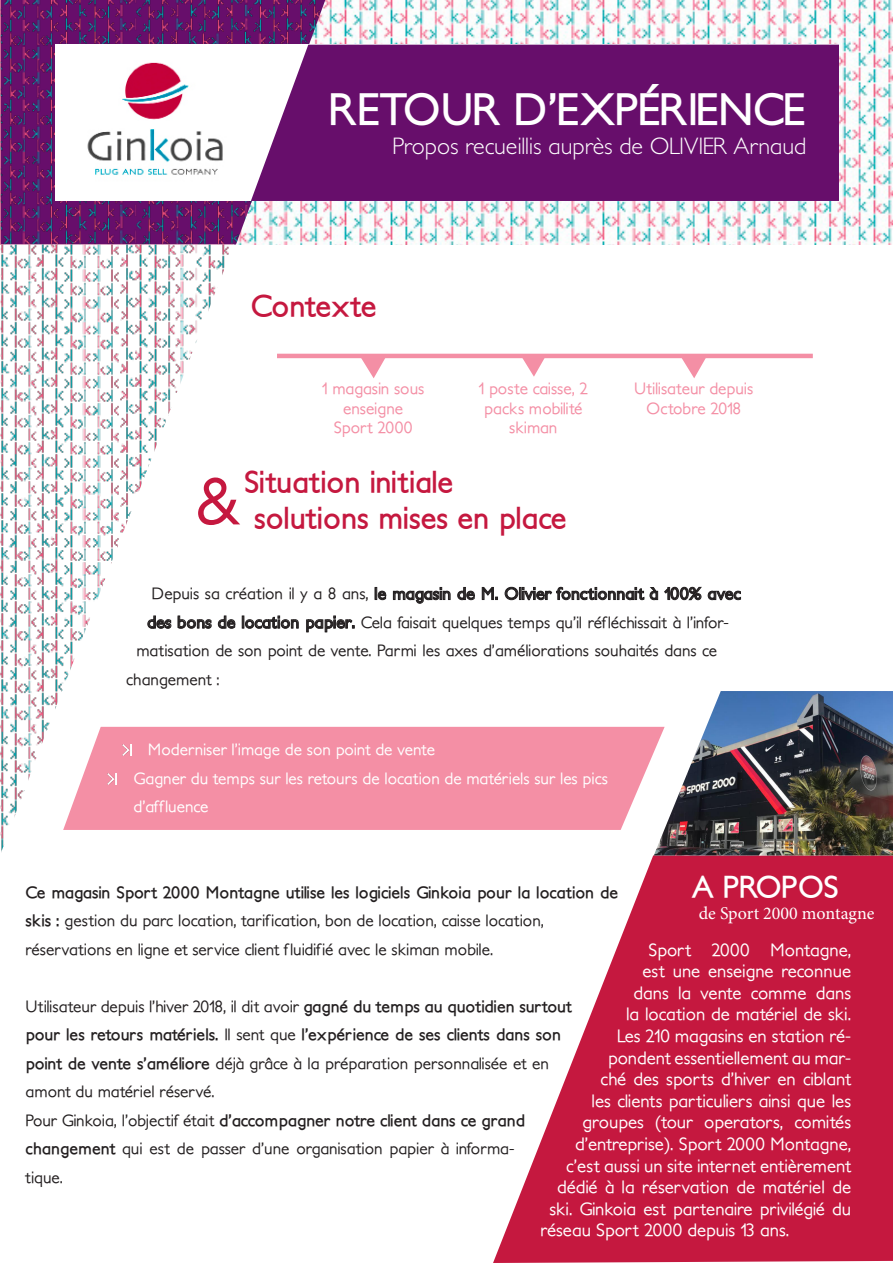
<style>
.page{position:relative;width:893px;height:1263px;background:#fff}
.page>*{position:absolute;margin:0;border:0;box-sizing:border-box;transform-origin:0 0}
.t1{font:500 67.5px "Petita";color:#c5183f}
.t2{font:700 43.5px "Petita";letter-spacing:-.03em;color:#fff}
.t3{font:700 30px "Petita";color:#c5183f}
.t4{font:700 30px "Petita";letter-spacing:-.03em;color:#fff}
.t5{font:300 24px "Petita";color:#fff}
.t6{font:500 18px "Petita";color:#fff}
.t7{font:18px "Minion Pro";color:#fff}
.t8{font:500 16.5px/28.5px "Petita";color:#231f20}
.t9{font:700 16.5px/28.5px "Petita";color:#231f20}
.t10{font:500 16.5px "Petita";color:#fff}
.t11{font:500 16.5px/19.8px "Petita";color:#f48fa5;text-align:center}
.s1{font-weight:500}
.s2{font-weight:700}
</style>
<div class="page">
<div style="left:234px;top:727px;width:420px;height:103px;background:#f48fa5"></div>
<img style="left:325px;top:0;width:567px;height:244px">
<img style="left:1px;top:0;width:324px;height:244px">
<img style="left:0;top:244px;width:234px;height:608px">
<div style="left:55px;top:45px;width:783px;height:156px;background:#fff"></div>
<div style="left:251px;top:45px;width:588px;height:156px;background:#670e6b"></div>
<img style="left:87px;top:62px;width:136px;height:113px">
<hr style="left:277px;top:354px;width:536px;height:4px;background:#f48fa5">
<svg style="left:360px;top:358px;width:26px;height:20px"></svg>
<svg style="left:520px;top:358px;width:27px;height:19px"></svg>
<svg style="left:680px;top:358px;width:27px;height:20px"></svg>
<svg style="left:493px;top:855px;width:400px;height:408px;fill:#c5183f"></svg>
<img style="left:654px;top:691px;width:239px;height:164px">
<svg style="left:107px;top:773px;width:10px;height:11px"></svg>
<svg style="left:122px;top:744px;width:9px;height:11px"></svg>
<svg style="left:375px;top:587px;width:11px;height:13px"></svg>
<svg style="left:393px;top:587px;width:58px;height:17px"></svg>
<svg style="left:457px;top:587px;width:18px;height:13px"></svg>
<svg style="left:482px;top:587px;width:15px;height:13px"></svg>
<svg style="left:504px;top:586px;width:154px;height:14px"></svg>
<svg style="left:664px;top:586px;width:77px;height:14px"></svg>
<svg style="left:147px;top:615px;width:65px;height:14px"></svg>
<svg style="left:218px;top:615px;width:18px;height:14px"></svg>
<svg style="left:242px;top:616px;width:57px;height:13px"></svg>
<svg style="left:306px;top:616px;width:48px;height:17px"></svg>
<p class="t2" style="left:329px;top:83px;width:479px">RETOUR D’EXPÉRIENCE</p>
<p class="t5" style="left:392px;top:132px;width:416px">Propos recueillis auprès de OLIVIER Arnaud</p>
<p class="t3" style="left:251px;top:288px;width:127px">Contexte</p>
<p class="t11" style="left:322px;top:379px;width:104px">1 magasin sous enseigne</p>
<p class="t11" style="left:334px;top:418px;width:80px">Sport 2000</p>
<p class="t11" style="left:478px;top:379px;width:111px">1 poste caisse, 2 packs mobilité skiman</p>
<p class="t11" style="left:634px;top:379px;width:121px">Utilisateur depuis<br>Octobre 2018</p>
<p class="t3" style="left:244px;top:464px;width:211px">Situation initiale</p>
<p class="t1" style="left:197px;top:461px;width:45px">&amp;</p>
<p class="t3" style="left:254px;top:500px;width:314px">solutions mises en place</p>
<p class="t9" style="left:152px;top:580px;width:591px"><span class="s1">Depuis sa création il y a 8 ans,</span> le magasin de M. Olivier fonctionnait à 100% avec</p>
<p class="t8" style="left:147px;top:608px;width:583px"><span class="s2">des bons de location papier.</span> Cela faisait quelques temps qu’il réfléchissait à l’infor-</p>
<p class="t8" style="left:137px;top:637px;width:582px">matisation de son point de vente. Parmi les axes d’améliorations souhaités dans ce</p>
<p class="t8" style="left:126px;top:665px;width:95px">changement :</p>
<p class="t10" style="left:148px;top:740px;width:289px">Moderniser l’image de son point de vente</p>
<p class="t10" style="left:134px;top:768px;width:476px">Gagner du temps sur les retours de location de matériels sur les pics</p>
<p class="t10" style="left:134px;top:797px;width:76px">d’affluence</p>
<p class="t4" style="left:692px;top:869px;width:149px">A PROPOS</p>
<p class="t9" style="left:26px;top:878px;width:594px">Ce magasin Sport 2000 Montagne utilise les logiciels Ginkoia pour la location de skis : <span class="s1">gestion du parc location, tarification, bon de location, caisse location,</span></p>
<p class="t8" style="left:26px;top:935px;width:469px">réservations en ligne et service client fluidifié avec le skiman mobile.</p>
<p class="t7" style="left:699px;top:901px;width:177px">de Sport 2000 montagne</p>
<p class="t6" style="left:648px;top:939px;width:204px">Sport 2000 Montagne,</p>
<p class="t6" style="left:642px;top:960px;width:210px">est une enseigne reconnue</p>
<p class="t6" style="left:633px;top:982px;width:219px">dans la vente comme dans</p>
<p class="t6" style="left:626px;top:1003px;width:226px">la location de matériel de ski.</p>
<p class="t6" style="left:617px;top:1025px;width:236px">Les 210 magasins en station ré-</p>
<p class="t6" style="left:608px;top:1047px;width:245px">pondent essentiellement au mar-</p>
<p class="t6" style="left:600px;top:1068px;width:252px">ché des sports d’hiver en ciblant</p>
<p class="t6" style="left:591px;top:1090px;width:261px">les clients particuliers ainsi que les</p>
<p class="t6" style="left:582px;top:1111px;width:270px">groupes (tour operators, comités</p>
<p class="t6" style="left:575px;top:1133px;width:278px">d’entreprise). Sport 2000 Montagne,</p>
<p class="t6" style="left:566px;top:1155px;width:287px">c’est aussi un site internet entièrement</p>
<p class="t6" style="left:557px;top:1176px;width:296px">dédié à la réservation de matériel de</p>
<p class="t6" style="left:549px;top:1198px;width:303px">ski. Ginkoia est partenaire privilégié du</p>
<p class="t6" style="left:540px;top:1219px;width:250px">réseau Sport 2000 depuis 13 ans.</p>
<p class="t8" style="left:26px;top:992px;width:548px">Utilisateur depuis l’hiver 2018, il dit avoir <span class="s2">gagné du temps au quotidien surtout pour les retours matériels.</span> Il sent que <span class="s2">l’expérience de ses clients dans son point de vente s’améliore</span> déjà grâce à la préparation personnalisée et en amont du matériel réservé.</p>
<p class="t8" style="left:26px;top:1106px;width:501px">Pour Ginkoia, l’objectif était <span class="s2">d’accompagner notre client dans ce grand changement</span> qui est de passer d’une organisation papier à informa&shy;tique.</p>
</div>
